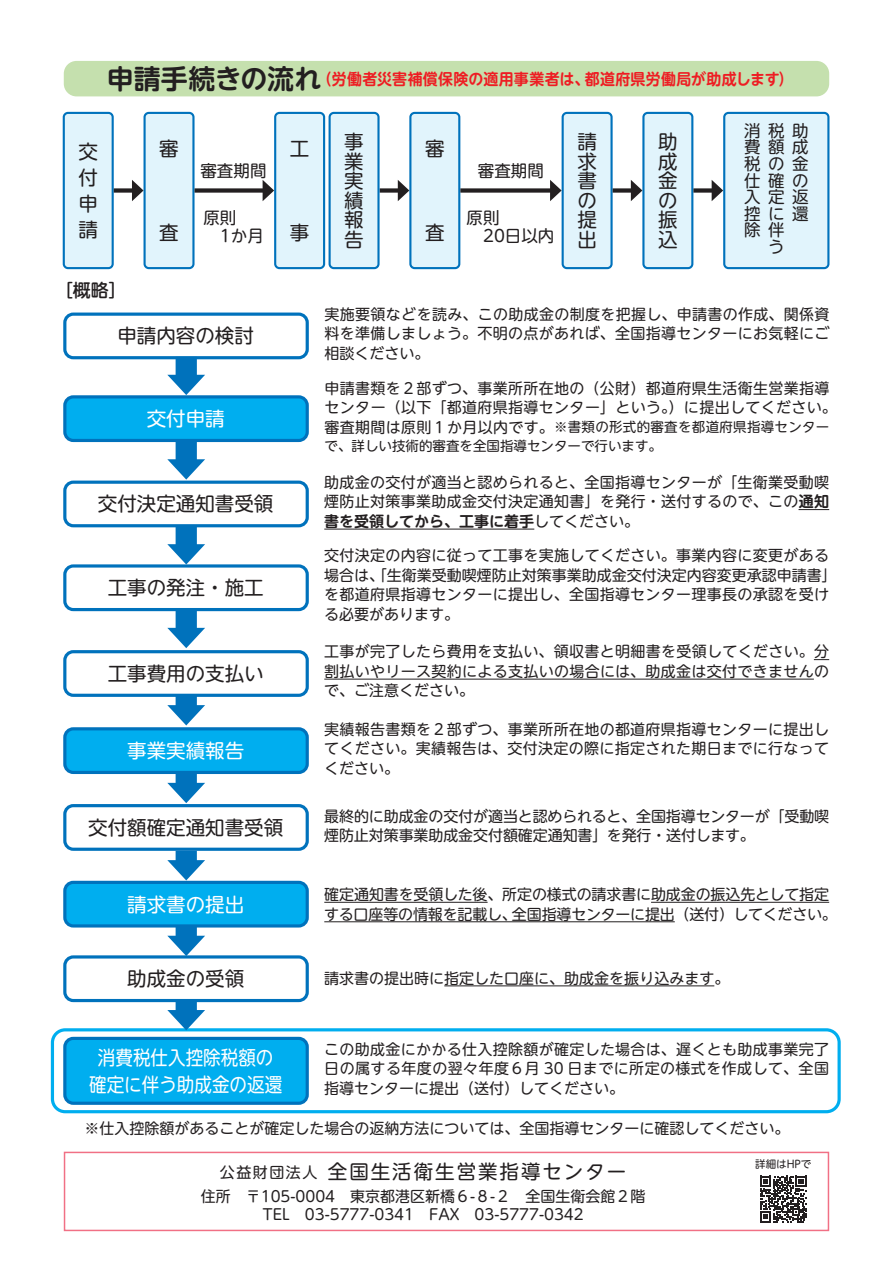
<style>
.page{position:relative;width:893px;height:1263px;background:#fff}
.page>*{position:absolute;margin:0;border:0;box-sizing:border-box;transform-origin:0 0}
.t1{font:19.5px/19.5px "UD Shin M Go Pr 6 N";color:#231f20;text-align:justify}
.t2{font:19.5px/27px "UD Shin M Go Pr 6 N";color:#fff;text-align:center;scale:.9 1}
.t3{font:19.5px "UD Shin M Go Pr 6 N";letter-spacing:.1em;color:#231f20}
.t4{font:19.5px "UD Shin M Go Pr 6 N";color:#fff}
.t5{font:500 18px "UD Shin M Go Pr 6 N";color:#231f20}
.t6{font:16.5px/16.5px "UD Shin M Go Pr 6 N";color:#231f20;text-align:justify}
.t7{font:700 15.75px "UD Shin M Go Pr 6 N De";letter-spacing:.015em;color:#ee1d23;scale:.95 1}
.t8{font:15px/19.5px "UD Shin M Go Pr 6 N";letter-spacing:.02em;color:#231f20;text-align:justify}
.t9{font:15px/18px "UD Shin M Go Pr 6 N";color:#231f20;text-align:center}
.t10{font:15px "UD Shin M Go Pr 6 N";letter-spacing:-.01em;color:#231f20}
.t11{font:15px "UD Shin M Go Pr 6 N";letter-spacing:-.015em;color:#231f20}
.t12{font:15px "UD Shin M Go Pr 6 N";letter-spacing:-.005em;color:#231f20}
.t13{font:700 15px "UD Shin M Go Pr 6 N De";color:#231f20}
.t14{font:13.5px/18.8px "UD Shin M Go Pr 6 N";color:#231f20}
.t15{font:10.5px "UD Shin M Go Pr 6 N";color:#231f20}
.s1{font-size:27px;color:#231f20}
.s2{font-size:15px}
.s3{font-family:"UD Shin M Go Pr 6 N De";font-weight:700}
.s4{font-family:"UD Shin M Go Pr 6 N";font-weight:400}
</style>
<div class="page">
<div style="left:64px;top:1152px;width:765px;height:79px;border:1px solid #f17085"></div>
<div style="left:64px;top:61px;width:765px;height:35px;background:#c5e0ae;border-radius:13px"></div>
<div style="left:63px;top:313px;width:246px;height:46px;border:3px solid #0072bc;border-radius:9px"></div>
<hr style="left:798px;top:509px;width:31px;height:1px;background:#231f20">
<hr style="left:324px;top:529px;width:210px;height:1px;background:#231f20">
<div style="left:63px;top:481px;width:246px;height:46px;border:3px solid #0072bc;border-radius:9px"></div>
<div style="left:63px;top:564px;width:246px;height:47px;border:3px solid #0072bc;border-radius:9px"></div>
<svg style="left:814px;top:659px;width:15px;height:1px"></svg>
<hr style="left:324px;top:679px;width:490px;height:1px;background:#231f20">
<div style="left:63px;top:650px;width:246px;height:47px;border:3px solid #0072bc;border-radius:9px"></div>
<div style="left:63px;top:804px;width:246px;height:47px;border:3px solid #0072bc;border-radius:9px"></div>
<hr style="left:444px;top:985px;width:270px;height:1px;background:#231f20">
<div style="left:63px;top:955px;width:246px;height:47px;border:3px solid #0072bc;border-radius:9px"></div>
<div style="left:65px;top:397px;width:242px;height:43px;background:#00aeef;border-radius:9px"></div>
<div style="left:63px;top:395px;width:246px;height:47px;border:3px solid #0072bc;border-radius:9px"></div>
<div style="left:65px;top:729px;width:242px;height:43px;background:#00aeef;border-radius:9px"></div>
<div style="left:63px;top:727px;width:246px;height:47px;border:3px solid #0072bc;border-radius:9px"></div>
<hr style="left:324px;top:902px;width:164px;height:1px;background:#231f20">
<hr style="left:651px;top:902px;width:178px;height:1px;background:#231f20">
<hr style="left:324px;top:921px;width:351px;height:1px;background:#231f20">
<div style="left:65px;top:882px;width:242px;height:44px;background:#00aeef;border-radius:9px"></div>
<div style="left:63px;top:881px;width:246px;height:46px;border:3px solid #0072bc;border-radius:9px"></div>
<div style="left:65px;top:1038px;width:242px;height:65px;background:#00aeef;border-radius:9px"></div>
<div style="left:63px;top:1037px;width:246px;height:68px;border:3px solid #0072bc;border-radius:9px"></div>
<div style="left:51px;top:1028px;width:790px;height:85px;border:3px solid #00aeef;border-radius:13px"></div>
<div style="left:176px;top:357px;width:21px;height:26px;background:#0072bc"></div>
<svg style="left:167px;top:375px;width:38px;height:20px"></svg>
<div style="left:176px;top:441px;width:21px;height:26px;background:#0072bc"></div>
<svg style="left:167px;top:459px;width:38px;height:21px"></svg>
<div style="left:176px;top:526px;width:21px;height:26px;background:#0072bc"></div>
<svg style="left:167px;top:544px;width:38px;height:20px"></svg>
<div style="left:176px;top:610px;width:21px;height:26px;background:#0072bc"></div>
<svg style="left:167px;top:628px;width:38px;height:20px"></svg>
<div style="left:176px;top:696px;width:21px;height:17px;background:#0072bc"></div>
<svg style="left:167px;top:705px;width:38px;height:20px"></svg>
<div style="left:176px;top:773px;width:21px;height:18px;background:#0072bc"></div>
<svg style="left:167px;top:783px;width:38px;height:20px"></svg>
<div style="left:176px;top:851px;width:21px;height:17px;background:#0072bc"></div>
<svg style="left:167px;top:860px;width:38px;height:20px"></svg>
<div style="left:176px;top:926px;width:21px;height:18px;background:#0072bc"></div>
<svg style="left:167px;top:936px;width:38px;height:20px"></svg>
<div style="left:176px;top:1000px;width:21px;height:18px;background:#0072bc"></div>
<svg style="left:167px;top:1010px;width:38px;height:20px"></svg>
<div style="left:64px;top:113px;width:49px;height:155px;background:#e1f4fc;border-radius:4px"></div>
<div style="left:63px;top:112px;width:51px;height:157px;border:2px solid #0072bc;border-radius:4px"></div>
<div style="left:145px;top:113px;width:48px;height:155px;background:#e1f4fc;border-radius:4px"></div>
<div style="left:144px;top:112px;width:51px;height:157px;border:2px solid #0072bc;border-radius:4px"></div>
<div style="left:410px;top:113px;width:49px;height:155px;background:#e1f4fc;border-radius:4px"></div>
<div style="left:409px;top:112px;width:51px;height:157px;border:2px solid #0072bc;border-radius:4px"></div>
<div style="left:563px;top:113px;width:49px;height:155px;background:#e1f4fc;border-radius:4px"></div>
<div style="left:562px;top:112px;width:51px;height:157px;border:2px solid #0072bc;border-radius:4px"></div>
<div style="left:643px;top:113px;width:49px;height:155px;background:#e1f4fc;border-radius:4px"></div>
<div style="left:642px;top:112px;width:51px;height:157px;border:2px solid #0072bc;border-radius:4px"></div>
<div style="left:724px;top:113px;width:104px;height:155px;background:#e1f4fc;border-radius:4px"></div>
<div style="left:723px;top:112px;width:106px;height:157px;border:2px solid #0072bc;border-radius:4px"></div>
<div style="left:693px;top:188px;width:23px;height:5px;background:#231f20"></div>
<svg style="left:712px;top:180px;width:11px;height:21px"></svg>
<div style="left:380px;top:188px;width:22px;height:5px;background:#231f20"></div>
<svg style="left:398px;top:180px;width:11px;height:21px"></svg>
<div style="left:613px;top:188px;width:22px;height:5px;background:#231f20"></div>
<svg style="left:631px;top:180px;width:11px;height:21px"></svg>
<div style="left:114px;top:188px;width:22px;height:5px;background:#231f20"></div>
<svg style="left:132px;top:180px;width:12px;height:21px"></svg>
<div style="left:460px;top:188px;width:94px;height:5px;background:#231f20"></div>
<svg style="left:550px;top:180px;width:12px;height:21px"></svg>
<div style="left:195px;top:188px;width:71px;height:5px;background:#231f20"></div>
<svg style="left:263px;top:180px;width:11px;height:21px"></svg>
<div style="left:275px;top:113px;width:49px;height:155px;background:#e1f4fc;border-radius:4px"></div>
<div style="left:274px;top:112px;width:51px;height:157px;border:2px solid #0072bc;border-radius:4px"></div>
<div style="left:330px;top:113px;width:48px;height:155px;background:#e1f4fc;border-radius:4px"></div>
<div style="left:329px;top:112px;width:51px;height:157px;border:2px solid #0072bc;border-radius:4px"></div>
<svg style="left:760px;top:1176px;width:47px;height:46px"></svg>
<p class="t7" style="left:107px;top:65px;width:724px"><span class="s1">申請手続きの流れ</span>（労働者災害補償保険の適用事業者は、都道府県労働局が助成します）</p>
<h1 class="t1" style="left:78px;top:137px;width:20px;line-height:26px">交付申請</h1>
<h1 class="t1" style="left:159px;top:137px;width:20px">審</h1>
<h1 class="t1" style="left:159px;top:222px;width:20px">査</h1>
<p class="t5" style="left:55px;top:274px;width:73px">［概略］</p>
<p class="t6" style="left:200px;top:161px;width:67px">審査期間</p>
<p class="t6" style="left:203px;top:208px;width:62px;line-height:18px">原則　1か月</p>
<h1 class="t1" style="left:117px;top:325px;width:138px">申請内容の検討</h1>
<h1 class="t4" style="left:147px;top:402px;width:79px">交付申請</h1>
<h1 class="t1" style="left:98px;top:493px;width:177px">交付決定通知書受領</h1>
<h1 class="t1" style="left:108px;top:577px;width:158px">工事の発注・施工</h1>
<h1 class="t1" style="left:108px;top:663px;width:158px">工事費用の支払い</h1>
<h1 class="t4" style="left:127px;top:734px;width:119px">事業実績報告</h1>
<h1 class="t1" style="left:290px;top:137px;width:20px">工</h1>
<h1 class="t1" style="left:290px;top:222px;width:20px">事</h1>
<h1 class="t1" style="left:344px;top:131px;width:20px">事業実績報告</h1>
<h1 class="t1" style="left:425px;top:137px;width:20px">審</h1>
<h1 class="t1" style="left:425px;top:222px;width:20px">査</h1>
<p class="t6" style="left:478px;top:161px;width:67px">審査期間</p>
<p class="t6" style="left:467px;top:208px;width:89px;line-height:18px">原則<br>　20日以内</p>
<h1 class="t1" style="left:577px;top:131px;width:20px">請求書の提出</h1>
<h1 class="t1" style="left:658px;top:131px;width:20px">助成金の振込</h1>
<p class="t6" style="left:744px;top:121px;width:17px">消費税仕入控除</p>
<p class="t6" style="left:768px;top:121px;width:18px">税額の確定に伴う</p>
<p class="t6" style="left:792px;top:121px;width:18px">助成金の返還</p>
<p class="t8" style="left:325px;top:304px;width:507px">実施要領などを読み、この助成金の制度を把握し、申請書の作成、関係資料を準備しましょう。不明の点があれば、全国指導センターにお気軽にご相談ください。</p>
<p class="t8" style="left:325px;top:377px;width:514px">申請書類を２部ずつ、事業所所在地の（公財）都道府県生活衛生営業指導センター（以下「都道府県指導センター」という。）に提出してください。</p>
<p class="t14" style="left:325px;top:417px;width:506px"><span class="s2">審査期間は原則１か月以内です。</span>※書類の形式的審査を都道府県指導センターで、詳しい技術的審査を全国指導センターで行います。</p>
<p class="t8" style="left:324px;top:472px;width:506px">助成金の交付が適当と認められると、全国指導センターが「生衛業受動喫煙防止対策事業助成金交付決定通知書」を発行・送付するので、この<span class="s3">通知</span></p>
<p class="t13" style="left:324px;top:508px;width:316px">書を受領してから、工事に着手<span class="s4">してください。</span></p>
<p class="t8" style="left:324px;top:545px;width:514px;text-align:left">交付決定の内容に従って工事を実施してください。事業内容に変更がある場合は、「生衛業受動喫煙防止対策事業助成金交付決定内容変更承認申請書」を都道府県指導センターに提出し、全国指導センター理事長の承認を受ける必要があります。</p>
<p class="t8" style="left:324px;top:641px;width:506px">工事が完了したら費用を支払い、領収書と明細書を受領してください。分割払いやリース契約による支払いの場合には、助成金は交付できませんので、ご注意ください。</p>
<p class="t8" style="left:324px;top:718px;width:506px">実績報告書類を２部ずつ、事業所所在地の都道府県指導センターに提出してください。実績報告は、交付決定の際に指定された期日までに行なってください。</p>
<p class="t10" style="left:324px;top:804px;width:506px">最終的に助成金の交付が適当と認められると、全国指導センターが「受動喫</p>
<h1 class="t1" style="left:88px;top:816px;width:197px">交付額確定通知書受領</h1>
<p class="t12" style="left:324px;top:823px;width:432px">煙防止対策事業助成金交付額確定通知書」を発行・送付します。</p>
<h1 class="t4" style="left:127px;top:888px;width:119px">請求書の提出</h1>
<p class="t10" style="left:324px;top:882px;width:506px">確定通知書を受領した後、所定の様式の請求書に助成金の振込先として指定</p>
<p class="t11" style="left:324px;top:901px;width:514px">する口座等の情報を記載し、全国指導センターに提出（送付）してください。</p>
<h1 class="t1" style="left:127px;top:968px;width:119px">助成金の受領</h1>
<p class="t9" style="left:324px;top:968px;width:406px">請求書の提出時に指定した口座に、助成金を振り込みます。</p>
<h1 class="t2" style="left:89px;top:1043px;width:216px">消費税仕入控除税額の確定に伴う助成金の返還</h1>
<p class="t8" style="left:324px;top:1038px;width:506px">この助成金にかかる仕入控除額が確定した場合は、遅くとも助成事業完了日の属する年度の翌々年度６月 30 日までに所定の様式を作成して、全国指導センターに提出（送付）してください。</p>
<p class="t9" style="left:84px;top:1118px;width:706px">※仕入控除額があることが確定した場合の返納方法については、全国指導センターに確認してください。</p>
<h1 class="t3" style="left:220px;top:1156px;width:408px"><span class="s2">公益財団法人</span> 全国生活衛生営業指導センター</h1>
<p class="t9" style="left:201px;top:1186px;width:446px">住所　〒105-0004　東京都港区新橋６-８-２　全国生衛会館２階<br>TEL　03-5777-0341　FAX　03-5777-0342</p>
<p class="t15" style="left:755px;top:1155px;width:58px">詳細はHPで</p>
</div>
